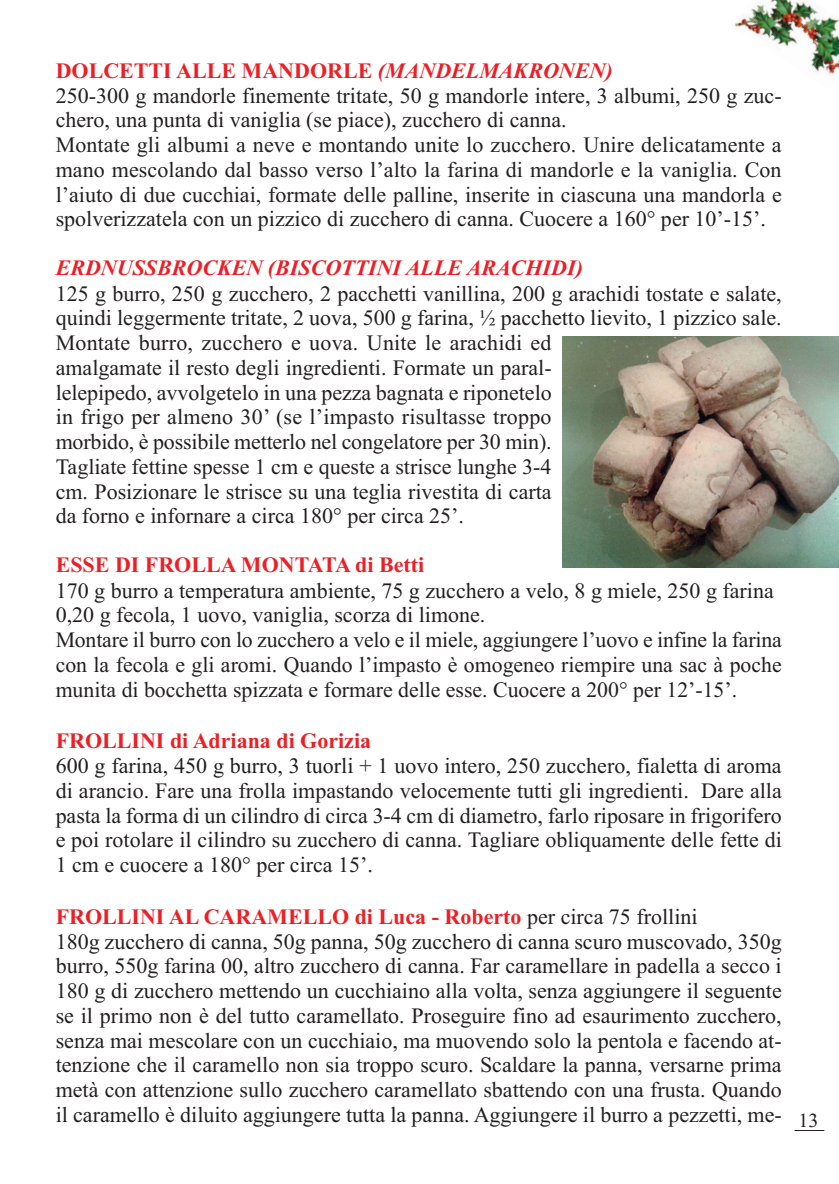
<style>
.page{position:relative;width:839px;height:1184px;background:#fff}
.page>*{position:absolute;margin:0;border:0;box-sizing:border-box;transform-origin:0 0}
.t1{font:22px/24.8px "Times New Roman";color:#231f20}
.t2{font:700 22px "Times New Roman";color:#ee1e24}
.t3{font:italic 700 22px "Times New Roman";color:#ee1e24}
.s1{font-weight:700;color:#ee1e24}
.s2{font-weight:700;font-style:italic;color:#ee1e24}
</style>
<div class="page">
<img style="left:734px;top:0;width:104px;height:75px">
<hr style="left:794px;top:1130px;width:30px;height:1px;background:#231f20">
<img style="left:562px;top:337px;width:276px;height:230px">
<p class="t1" style="left:56px;top:60px;width:727px"><span class="s1">DOLCETTI ALLE MANDORLE</span> <span class="s2">(MANDELMAKRONEN)<br></span>250-300 g mandorle finemente tritate, 50 g mandorle intere, 3 albumi, 250 g zuc&shy;chero, una punta di vaniglia (se piace), zucchero di canna.<br>Montate gli albumi a neve e montando unite lo zucchero. Unire delicatamente a mano mescolando dal basso verso l’alto la farina di mandorle e la vaniglia. Con l’aiuto di due cucchiai, formate delle palline, inserite in ciascuna una mandorla e spolverizzatela con un pizzico di zucchero di canna. Cuocere a 160° per 10’-15’.</p>
<p class="t3" style="left:56px;top:260px;width:529px">ERDNUSSBROCKEN (BISCOTTINI ALLE ARACHIDI)</p>
<p class="t1" style="left:56px;top:283px;width:727px">125 g burro, 250 g zucchero, 2 pacchetti vanillina, 200 g arachidi tostate e salate, quindi leggermente tritate, 2 uova, 500 g farina, ½ pacchetto lievito, 1 pizzico sale.<br>Montate burro, zucchero e uova. Unite le arachidi ed<br>amalgamate il resto degli ingredienti. Formate un paral-<br>lelepipedo, avvolgetelo in una pezza bagnata e riponetelo<br>in frigo per almeno 30’ (se l’impasto risultasse troppo<br>morbido, è possibile metterlo nel congelatore per 30 min).<br>Tagliate fettine spesse 1 cm e queste a strisce lunghe 3-4<br>cm. Posizionare le strisce su una teglia rivestita di carta<br>da forno e infornare a circa 180° per circa 25’.</p>
<p class="t2" style="left:56px;top:558px;width:370px">ESSE DI FROLLA MONTATA di Betti</p>
<p class="t1" style="left:56px;top:580px;width:727px">170 g burro a temperatura ambiente, 75 g zucchero a velo, 8 g miele, 250 g farina 0,20 g fecola, 1 uovo, vaniglia, scorza di limone.<br>Montare il burro con lo zucchero a velo e il miele, aggiungere l’uovo e infine la farina con la fecola e gli aromi. Quando l’impasto è omogeneo riempire una sac à poche munita di bocchetta spizzata e formare delle esse. Cuocere a 200° per 12’-15’.</p>
<p class="t2" style="left:56px;top:733px;width:317px">FROLLINI di Adriana di Gorizia</p>
<p class="t1" style="left:56px;top:755px;width:727px;text-align:justify">600 g farina, 450 g burro, 3 tuorli + 1 uovo intero, 250 zucchero, fialetta di aroma di arancio. Fare una frolla impastando velocemente tutti gli ingredienti. Dare alla pasta la forma di un cilindro di circa 3-4 cm di diametro, farlo riposare in frigorifero e poi rotolare il cilindro su zucchero di canna. Tagliare obliquamente delle fette di 1 cm e cuocere a 180° per circa 15’.</p>
<p class="t1" style="left:56px;top:906px;width:764px"><span class="s1">FROLLINI AL CARAMELLO di Luca - Roberto</span> per circa 75 frollini<br>180g zucchero di canna, 50g panna, 50g zucchero di canna scuro muscovado, 350g burro, 550g farina 00, altro zucchero di canna. Far caramellare in padella a secco i 180 g di zucchero mettendo un cucchiaino alla volta, senza aggiungere il seguente<br>se il primo non è del tutto caramellato. Proseguire fino ad esaurimento zucchero, senza mai mescolare con un cucchiaio, ma muovendo solo la pentola e facendo at&shy;tenzione che il caramello non sia troppo scuro. Scaldare la panna, versarne prima metà con attenzione sullo zucchero caramellato sbattendo con una frusta. Quando<br>il caramello è diluito aggiungere tutta la panna. Aggiungere il burro a pezzetti, me- <sub>13</sub></p>
</div>
